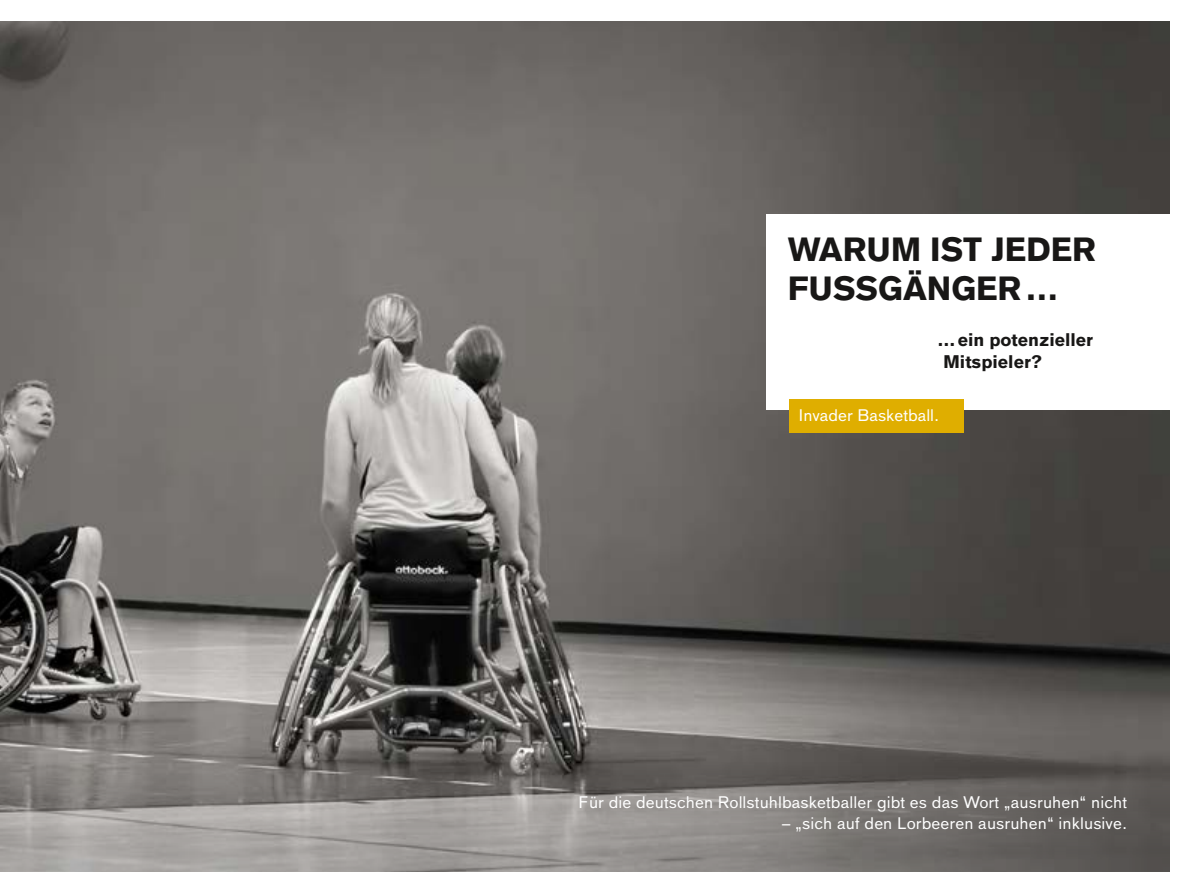
<style>
.page{position:relative;width:1191px;height:893px;background:#fff}
.page>*{position:absolute;margin:0;border:0;box-sizing:border-box;transform-origin:0 0}
.t1{font:700 33px/39px "OBO Sans";color:#181716}
.t2{font:700 18px/21.6px "OBO Sans";color:#181716}
.t3{font:16.5px "OBO Sans";letter-spacing:.005em;color:#fff}
</style>
<div class="page">
<img style="left:0;top:21px;width:1169px;height:703px">
<svg style="left:0;top:724px;width:1169px;height:148px;background:#7d7a77"></svg>
<div style="left:766px;top:214px;width:404px;height:195px;background:#fff"></div>
<div style="left:789px;top:400px;width:174px;height:33px;background:#dfae00"></div>
<h1 class="t1" style="left:787px;top:231px;width:310px">WARUM IST JEDER<br>FUSSGÄNGER…</h1>
<p class="t2" style="left:943px;top:329px;width:151px;text-indent:-6px">…ein potenzieller<br>Mitspieler?</p>
<p class="t3" style="left:798px;top:406px;width:142px">Invader Basketball.</p>
<p class="t3" style="left:578px;top:792px;width:550px">Für die deutschen Rollstuhlbasketballer gibt es das Wort „ausruhen“ nicht</p>
<p class="t3" style="left:782px;top:814px;width:346px">– „sich auf den Lorbeeren ausruhen“ inklusive.</p>
</div>
